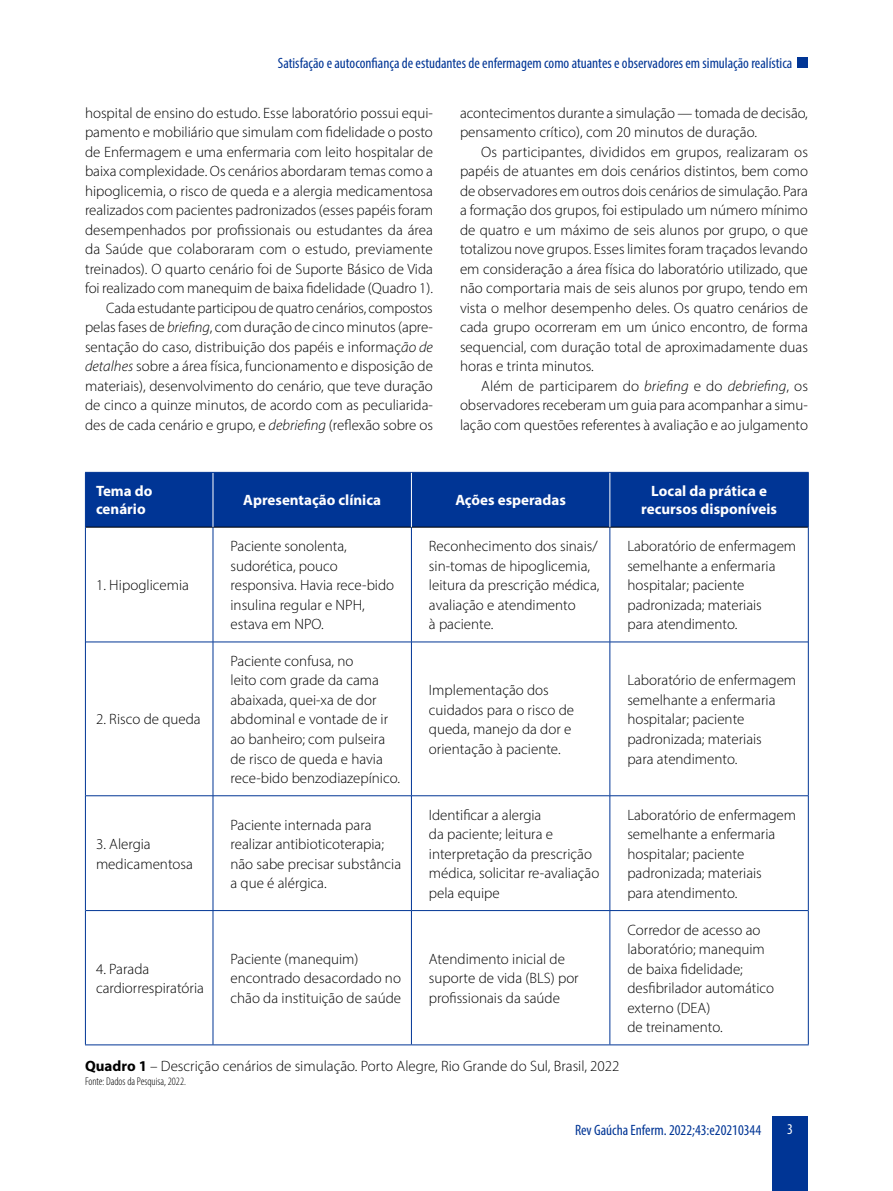
<style>
.page{position:relative;width:893px;height:1191px;background:#fff}
.page>*{position:absolute;margin:0;border:0;box-sizing:border-box;transform-origin:0 0}
.t1{font:300 15px/19.5px "Myriad Pro";color:#000}
.t2{font:condensed 15px "Myriad Pro";color:#003595}
.t3{font:700 15px/18px "Myriad Pro";color:#fff}
.t4{font:condensed 15px "Myriad Pro";color:#fff}
.t5{font:300 condensed 11.25px "Myriad Pro";color:#000}
.s1{font-style:italic}
.s2{font-weight:700}
</style>
<div class="page">
<div style="left:772px;top:1116px;width:36px;height:75px;background:#003595"></div>
<div style="left:798px;top:57px;width:10px;height:11px;background:#003595"></div>
<div style="left:86px;top:473px;width:722px;height:54px;background:#003595"></div>
<hr style="left:86px;top:527px;width:127px;height:1px;background:#000">
<hr style="left:213px;top:527px;width:198px;height:1px;background:#000">
<hr style="left:411px;top:527px;width:199px;height:1px;background:#000">
<hr style="left:610px;top:527px;width:198px;height:1px;background:#000">
<hr style="left:213px;top:473px;width:1px;height:54px;background:#fff">
<hr style="left:411px;top:473px;width:1px;height:54px;background:#fff">
<hr style="left:610px;top:473px;width:1px;height:54px;background:#fff">
<hr style="left:85px;top:472px;width:128px;height:1px;background:#003595">
<hr style="left:85px;top:473px;width:1px;height:54px;background:#003595">
<hr style="left:213px;top:472px;width:198px;height:1px;background:#003595">
<hr style="left:411px;top:472px;width:199px;height:1px;background:#003595">
<hr style="left:610px;top:472px;width:199px;height:1px;background:#003595">
<hr style="left:808px;top:473px;width:1px;height:54px;background:#003595">
<hr style="left:85px;top:527px;width:1px;height:115px;background:#003595">
<hr style="left:808px;top:527px;width:1px;height:115px;background:#003595">
<hr style="left:85px;top:642px;width:1px;height:153px;background:#003595">
<hr style="left:808px;top:642px;width:1px;height:153px;background:#003595">
<hr style="left:85px;top:795px;width:1px;height:115px;background:#003595">
<hr style="left:808px;top:795px;width:1px;height:115px;background:#003595">
<hr style="left:85px;top:910px;width:1px;height:134px;background:#003595">
<hr style="left:808px;top:910px;width:1px;height:134px;background:#003595">
<hr style="left:85px;top:1044px;width:128px;height:1px;background:#003595">
<hr style="left:213px;top:1044px;width:198px;height:1px;background:#003595">
<hr style="left:411px;top:1044px;width:199px;height:1px;background:#003595">
<hr style="left:610px;top:1044px;width:199px;height:1px;background:#003595">
<hr style="left:213px;top:527px;width:1px;height:115px;background:#003595">
<hr style="left:411px;top:527px;width:1px;height:115px;background:#003595">
<hr style="left:610px;top:527px;width:1px;height:115px;background:#003595">
<hr style="left:86px;top:641px;width:127px;height:1px;background:#003595">
<hr style="left:213px;top:641px;width:198px;height:1px;background:#003595">
<hr style="left:213px;top:642px;width:1px;height:153px;background:#003595">
<hr style="left:411px;top:641px;width:199px;height:1px;background:#003595">
<hr style="left:411px;top:642px;width:1px;height:153px;background:#003595">
<hr style="left:610px;top:641px;width:198px;height:1px;background:#003595">
<hr style="left:610px;top:642px;width:1px;height:153px;background:#003595">
<hr style="left:86px;top:795px;width:127px;height:1px;background:#003595">
<hr style="left:213px;top:795px;width:198px;height:1px;background:#003595">
<hr style="left:213px;top:796px;width:1px;height:114px;background:#003595">
<hr style="left:411px;top:795px;width:199px;height:1px;background:#003595">
<hr style="left:411px;top:796px;width:1px;height:114px;background:#003595">
<hr style="left:610px;top:795px;width:198px;height:1px;background:#003595">
<hr style="left:610px;top:796px;width:1px;height:114px;background:#003595">
<hr style="left:86px;top:910px;width:127px;height:1px;background:#003595">
<hr style="left:213px;top:910px;width:198px;height:1px;background:#003595">
<hr style="left:213px;top:910px;width:1px;height:134px;background:#003595">
<hr style="left:411px;top:910px;width:199px;height:1px;background:#003595">
<hr style="left:411px;top:910px;width:1px;height:134px;background:#003595">
<hr style="left:610px;top:910px;width:198px;height:1px;background:#003595">
<hr style="left:610px;top:910px;width:1px;height:134px;background:#003595">
<p class="t2" style="left:278px;top:54px;width:516px">Satisfação e autoconfiança de estudantes de enfermagem como atuantes e observadores em simulação realística</p>
<p class="t1" style="left:85px;top:103px;width:350px;text-align:right">hospital de ensino do estudo. Esse laboratório possui equi&shy;pamento e mobiliário que simulam com fidelidade o posto de Enfermagem e uma enfermaria com leito hospitalar de baixa complexidade. Os cenários abordaram temas como a hipoglicemia, o risco de queda e a alergia medicamentosa realizados com pacientes padronizados (esses papéis foram desempenhados por profissionais ou estudantes da área da Saúde que colaboraram com o estudo, previamente treinados). O quarto cenário foi de Suporte Básico de Vida foi realizado com manequim de baixa fidelidade (Quadro 1).<br>Cada estudante participou de quatro cenários, compostos pelas fases de <span class="s1">briefing</span>, com duração de cinco minutos (apre&shy;sentação do caso, distribuição dos papéis e informaç<span class="s1">ão de detalhes</span> sobre a área física, funcionamento e disposição de materiais), desenvolvimento do cenário, que teve duração de cinco a quinze minutos, de acordo com as peculiarida&shy;des de cada cenário e grupo, e <span class="s1">debriefing</span> (reflexão sobre os</p>
<p class="t1" style="left:460px;top:103px;width:349px">acontecimentos durante a simulação — tomada de decisão, pensamento crítico), com 20 minutos de duração.</p>
<p class="t1" style="left:460px;top:142px;width:350px;text-align:justify;text-indent:21px">Os participantes, divididos em grupos, realizaram os papéis de atuantes em dois cenários distintos, bem como de observadores em outros dois cenários de simulação. Para a formação dos grupos, foi estipulado um número mínimo de quatro e um máximo de seis alunos por grupo, o que totalizou nove grupos. Esses limites foram traçados levando em consideração a área física do laboratório utilizado, que não comportaria mais de seis alunos por grupo, tendo em vista o melhor desempenho deles. Os quatro cenários de cada grupo ocorreram em um único encontro, de forma sequencial, com duração total de aproximadamente duas horas e trinta minutos.</p>
<p class="t1" style="left:460px;top:376px;width:350px;text-align:justify;text-indent:21px">Além de participarem do <span class="s1">briefing</span> e do <span class="s1">debriefing</span>, os observadores receberam um guia para acompanhar a simu&shy;lação com questões referentes à avaliação e ao julgamento</p>
<p class="t3" style="left:96px;top:482px;width:58px">Tema do cenário</p>
<p class="t3" style="left:243px;top:491px;width:139px">Apresentação clínica</p>
<p class="t3" style="left:455px;top:491px;width:112px">Ações esperadas</p>
<p class="t3" style="left:641px;top:482px;width:137px;text-align:center">Local da prática e recursos disponíveis</p>
<p class="t1" style="left:96px;top:575px;width:94px">1. Hipoglicemia</p>
<p class="t1" style="left:96px;top:709px;width:106px">2. Risco de queda</p>
<p class="t1" style="left:96px;top:834px;width:98px">3. Alergia medicamentosa</p>
<p class="t1" style="left:230px;top:536px;width:165px">Paciente sonolenta, sudorética, pouco responsiva. Havia rece-bido insulina regular e NPH, estava em NPO.</p>
<p class="t1" style="left:429px;top:536px;width:172px">Reconhecimento dos sinais/ sin-tomas de hipoglicemia, leitura da prescrição médica, avaliação e atendimento<br>à paciente.</p>
<p class="t1" style="left:627px;top:536px;width:170px">Laboratório de enfermagem semelhante a enfermaria hospitalar; paciente padronizada; materiais<br>para atendimento.</p>
<p class="t1" style="left:230px;top:651px;width:171px">Paciente confusa, no<br>leito com grade da cama abaixada, quei-xa de dor abdominal e vontade de ir ao banheiro; com pulseira de risco de queda e havia rece-bido benzodiazepínico.</p>
<p class="t1" style="left:429px;top:680px;width:147px">Implementação dos cuidados para o risco de queda, manejo da dor e orientação à paciente.</p>
<p class="t1" style="left:627px;top:670px;width:170px">Laboratório de enfermagem semelhante a enfermaria hospitalar; paciente padronizada; materiais<br>para atendimento.</p>
<p class="t1" style="left:230px;top:814px;width:172px">Paciente internada para realizar antibioticoterapia; não sabe precisar substância a que é alérgica.</p>
<p class="t1" style="left:429px;top:805px;width:172px">Identificar a alergia<br>da paciente; leitura e interpretação da prescrição médica, solicitar re-avaliação pela equipe</p>
<p class="t1" style="left:627px;top:805px;width:170px">Laboratório de enfermagem semelhante a enfermaria hospitalar; paciente padronizada; materiais<br>para atendimento.</p>
<p class="t1" style="left:96px;top:958px;width:109px">4. Parada cardiorrespiratória</p>
<p class="t1" style="left:230px;top:949px;width:172px">Paciente (manequim) encontrado desacordado no chão da instituição de saúde</p>
<p class="t1" style="left:429px;top:949px;width:151px">Atendimento inicial de suporte de vida (BLS) por profissionais da saúde</p>
<p class="t1" style="left:627px;top:919px;width:148px">Corredor de acesso ao laboratório; manequim de baixa fidelidade; desfibrilador automático externo (DEA)<br>de treinamento.</p>
<p class="t1" style="left:85px;top:1056px;width:536px"><span class="s2">Quadro 1</span> – Descrição cenários de simulação. Porto Alegre, Rio Grande do Sul, Brasil, 2022</p>
<p class="t5" style="left:85px;top:1074px;width:102px">Fonte: Dados da Pesquisa, 2022.</p>
<p class="t2" style="left:575px;top:1121px;width:188px">Rev Gaúcha Enferm. 2022;43:e20210344</p>
<p class="t4" style="left:787px;top:1120px;width:7px">3</p>
</div>
